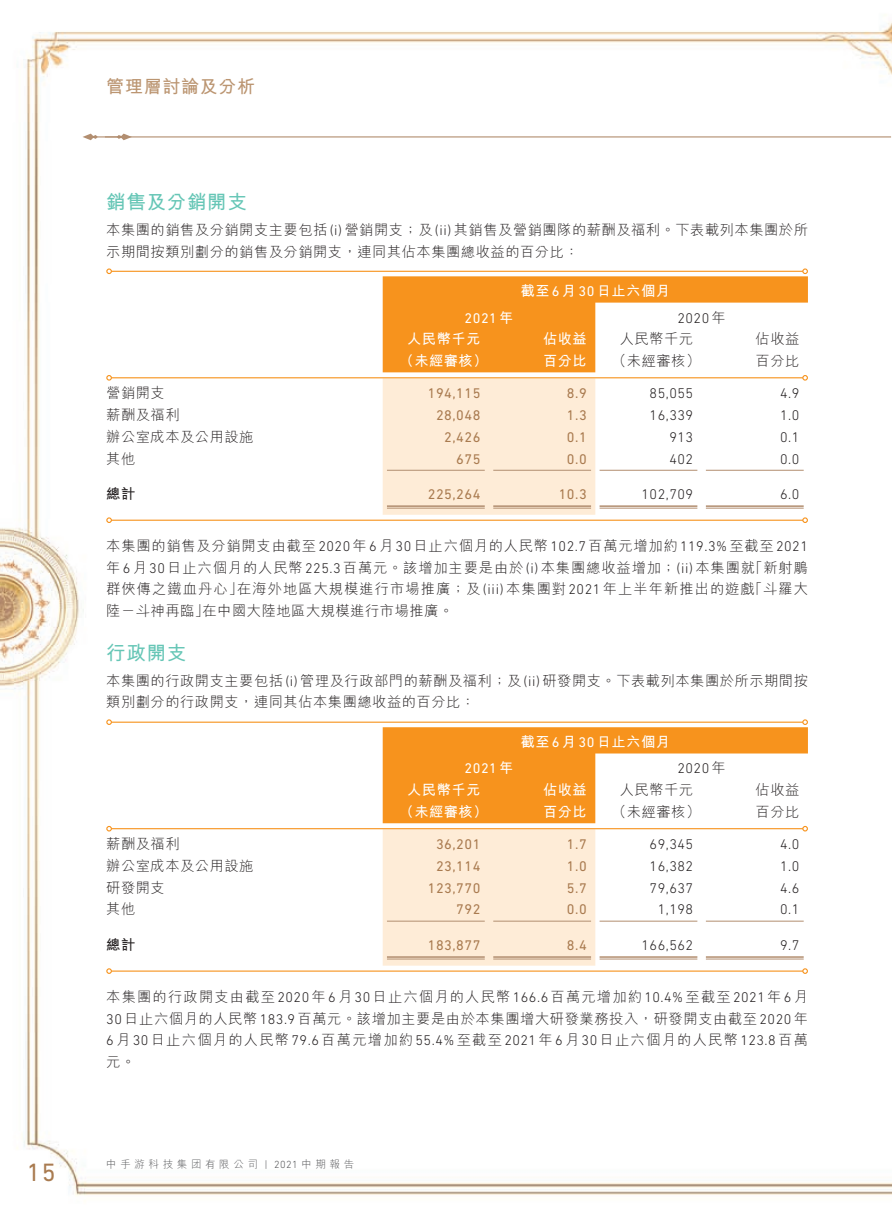
<style>
.page{position:relative;width:893px;height:1212px;background:#fff}
.page>*{position:absolute;margin:0;border:0;box-sizing:border-box;transform-origin:0 0}
.t1{font:25.5px "DIN Next LT Pro";color:#a97b50}
._4__副標題{font:700 19.5px "M Hei HK";letter-spacing:.035em;color:#66c6b6}
.t2{font:700 18px "M Hei HK";letter-spacing:.04em;color:#bb9571}
._1__內文{font:300 14.25px/21.8px "M Hei HK";letter-spacing:.035em;color:#231f20}
._1__內文-2{font:300 14.25px "DIN Next LT Pro";letter-spacing:.035em;color:#231f20}
._1__內文-3{font:14.25px "DIN Next LT Pro";letter-spacing:.035em;color:#a97b50}
._1__內文-4{font:300 14.25px/21.8px "M Hei HK";letter-spacing:.055em;color:#231f20;text-align:right}
._1__內文-5{font:700 14.25px "M Hei HK";letter-spacing:.035em;color:#fff}
._1__內文-6{font:300 14.25px/21.8px "M Hei HK";letter-spacing:.065em;color:#231f20}
._1__內文-7{font:300 14.25px "M Hei HK";letter-spacing:.075em;color:#231f20}
._1__內文-8{font:14.25px "DIN Next LT Pro";letter-spacing:.035em;color:#fff}
._1__內文-9{font:700 14.25px "M Hei HK";color:#231f20}
.t3{font:300 10.5px "M Hei HK";letter-spacing:.345em;color:#57585a}
.t4{font:300 10.5px "DIN Next LT Pro";color:#57585a}
.s1{font-family:"DIN Next LT Pro"}
.s2{font-family:"DIN Next LT Pro";font-weight:400}
.s3{font-family:"M Hei HK"}
.s4{font-family:"M Hei HK";font-weight:700}
.s5{font-family:"M Hei HKS"}
</style>
<div class="page">
<img style="left:0;top:22px;width:892px;height:1174px">
<hr style="left:105px;top:136px;width:786px;height:1px;background:#b28e70">
<hr style="left:90px;top:136px;width:33px;height:1px;background:#b28e70">
<svg style="left:83px;top:134px;width:15px;height:6px"></svg>
<svg style="left:117px;top:134px;width:15px;height:6px"></svg>
<hr style="left:111px;top:271px;width:692px;height:1px;background:#f7931d">
<svg style="left:106px;top:268px;width:6px;height:6px"></svg>
<hr style="left:111px;top:377px;width:692px;height:1px;background:#f7931d">
<svg style="left:106px;top:375px;width:6px;height:6px"></svg>
<hr style="left:111px;top:520px;width:692px;height:1px;background:#f7931d">
<svg style="left:106px;top:517px;width:6px;height:6px"></svg>
<svg style="left:383px;top:268px;width:425px;height:255px"></svg>
<hr style="left:111px;top:722px;width:692px;height:1px;background:#f7931d">
<svg style="left:106px;top:719px;width:6px;height:6px"></svg>
<hr style="left:111px;top:828px;width:692px;height:1px;background:#f7931d">
<svg style="left:106px;top:826px;width:6px;height:5px"></svg>
<hr style="left:111px;top:970px;width:692px;height:2px;background:#f7931d">
<svg style="left:106px;top:968px;width:6px;height:6px"></svg>
<svg style="left:383px;top:719px;width:425px;height:255px"></svg>
<h1 class="t1" style="left:27px;top:1158px;width:30px">15</h1>
<p class="t2" style="left:106px;top:73px;width:150px">管理層討論及分析</p>
<p class="_4__副標題" style="left:106px;top:187px;width:142px">銷售及分銷開支</p>
<p class="_1__內文" style="left:106px;top:218px;width:703px">本集團的銷售及分銷開支主要包括 <span class="s1">)i(</span> 營銷開支；及<span class="s1">( )i i</span> 其銷售及營銷團隊的薪酬及福利。下表載列本集團於所示期間按類別劃分的銷售及分銷開支，連同其佔本集團總收益的百分比：</p>
<p class="_1__內文-5" style="left:521px;top:281px;width:151px">截至<span class="s2">6</span>月<span class="s2">30</span>日止六個月</p>
<p class="_1__內文-2" style="left:677px;top:309px;width:50px">2020 <span class="s3">年</span></p>
<p class="_1__內文-8" style="left:464px;top:309px;width:50px">2021<span class="s4">年</span></p>
<p class="_1__內文-5" style="left:407px;top:329px;width:75px">人民幣千元</p>
<p class="_1__內文-5" style="left:543px;top:329px;width:45px">佔收益</p>
<p class="_1__內文" style="left:620px;top:328px;width:75px">人民幣千元</p>
<p class="_1__內文" style="left:756px;top:328px;width:45px">佔收益</p>
<p class="_1__內文-5" style="left:400px;top:350px;width:90px">（未經審核）</p>
<p class="_1__內文-5" style="left:543px;top:350px;width:45px">百分比</p>
<p class="_1__內文" style="left:612px;top:350px;width:90px">（未經審核）</p>
<p class="_1__內文" style="left:756px;top:350px;width:45px">百分比</p>
<p class="_1__內文" style="left:106px;top:382px;width:60px">營銷開支</p>
<p class="_1__內文-3" style="left:428px;top:385px;width:54px">194,115</p>
<p class="_1__內文-3" style="left:567px;top:385px;width:21px">8.9</p>
<p class="_1__內文-2" style="left:650px;top:385px;width:45px">85,055</p>
<p class="_1__內文-2" style="left:780px;top:385px;width:21px">4.9</p>
<p class="_1__內文" style="left:106px;top:404px;width:75px">薪酬及福利</p>
<p class="_1__內文-3" style="left:436px;top:407px;width:46px">28,048</p>
<p class="_1__內文-3" style="left:567px;top:407px;width:21px">1.3</p>
<p class="_1__內文-2" style="left:650px;top:407px;width:45px">16,339</p>
<p class="_1__內文-2" style="left:780px;top:407px;width:21px">1.0</p>
<p class="_1__內文" style="left:106px;top:425px;width:149px">辦公室成本及公用設施</p>
<p class="_1__內文-3" style="left:444px;top:429px;width:38px">2,426</p>
<p class="_1__內文-3" style="left:567px;top:429px;width:21px">0.1</p>
<p class="_1__內文-2" style="left:669px;top:429px;width:25px">913</p>
<p class="_1__內文-2" style="left:780px;top:429px;width:21px">0.1</p>
<p class="_1__內文" style="left:106px;top:447px;width:31px">其他</p>
<p class="_1__內文-3" style="left:456px;top:450px;width:26px">675</p>
<p class="_1__內文-3" style="left:567px;top:450px;width:21px">0.0</p>
<p class="_1__內文-2" style="left:669px;top:450px;width:25px">402</p>
<p class="_1__內文-2" style="left:780px;top:450px;width:21px">0.0</p>
<p class="_1__內文-9" style="left:106px;top:483px;width:31px">總計</p>
<p class="_1__內文-4" style="left:106px;top:535px;width:703px">本集團的銷售及分銷開支由截至<span class="s1">2020</span>年<span class="s1">6</span>月<span class="s1">30</span>日止六個月的人民幣<span class="s1">102.7</span>百萬元增加約<span class="s1">119.3%</span>至截至<span class="s1">2021</span>「新射鵰</p>
<p class="_1__內文-3" style="left:428px;top:486px;width:54px">225,264</p>
<p class="_1__內文-3" style="left:559px;top:486px;width:30px">10.3</p>
<p class="_1__內文-2" style="left:641px;top:486px;width:53px">102,709</p>
<p class="_1__內文-2" style="left:780px;top:486px;width:21px">6.0</p>
<p class="_1__內文-6" style="left:748px;top:556px;width:61px;text-indent:-642px">年<span class="s1">6</span>月<span class="s1">30</span>日止六個月的人民幣<span class="s1">225.3</span>百萬元。該增加主要是由於 <span class="s1">)i(</span> 本集團總收益增加；<span class="s1">( )i i</span> 本集團就<br>「斗羅大</p>
<p class="_1__內文-7" style="left:237px;top:582px;width:519px">在海外地區大規模進行市場推廣；及<span class="s1">(iii)</span>本集團對<span class="s1">2021</span>年上半年新推出的遊戲</p>
<p class="_1__內文" style="left:203px;top:578px;width:252px;text-indent:-96px">群俠傳之鐵血丹心」<br>在中國大陸地區大規模進行市場推廣。</p>
<p class="_1__內文" style="left:106px;top:600px;width:104px">陸－斗神再臨」</p>
<p class="_4__副標題" style="left:106px;top:638px;width:82px">行政開支</p>
<p class="_1__內文" style="left:106px;top:669px;width:703px">本集團的行政開支主要包括 <span class="s1">)i(</span> 管理及行政部門的薪酬及福利；及<span class="s1">( )i i</span> 研發開支。下表載列本集團於所示期間按類別劃分的行政開支，連同其佔本集團總收益的百分比：</p>
<p class="_1__內文-5" style="left:521px;top:731px;width:151px">截至<span class="s2">6</span>月<span class="s2">30</span>日止六個月</p>
<p class="_1__內文-2" style="left:677px;top:760px;width:50px">2020 <span class="s3">年</span></p>
<p class="_1__內文-8" style="left:464px;top:760px;width:50px">2021<span class="s4">年</span></p>
<p class="_1__內文-5" style="left:407px;top:779px;width:75px">人民幣千元</p>
<p class="_1__內文-5" style="left:543px;top:779px;width:45px">佔收益</p>
<p class="_1__內文" style="left:620px;top:779px;width:75px">人民幣千元</p>
<p class="_1__內文" style="left:756px;top:779px;width:45px">佔收益</p>
<p class="_1__內文-5" style="left:400px;top:801px;width:90px">（未經審核）</p>
<p class="_1__內文-5" style="left:543px;top:801px;width:45px">百分比</p>
<p class="_1__內文" style="left:612px;top:801px;width:90px">（未經審核）</p>
<p class="_1__內文" style="left:756px;top:801px;width:45px">百分比</p>
<p class="_1__內文" style="left:106px;top:833px;width:75px">薪酬及福利</p>
<p class="_1__內文-3" style="left:436px;top:836px;width:46px">36,201</p>
<p class="_1__內文-3" style="left:567px;top:836px;width:21px">1.7</p>
<p class="_1__內文-2" style="left:650px;top:836px;width:45px">69,345</p>
<p class="_1__內文-2" style="left:780px;top:836px;width:21px">4.0</p>
<p class="_1__內文" style="left:106px;top:855px;width:149px">辦公室成本及公用設施</p>
<p class="_1__內文-3" style="left:436px;top:858px;width:46px">23,114</p>
<p class="_1__內文-3" style="left:567px;top:858px;width:21px">1.0</p>
<p class="_1__內文-2" style="left:650px;top:858px;width:45px">16,382</p>
<p class="_1__內文-2" style="left:780px;top:858px;width:21px">1.0</p>
<p class="_1__內文" style="left:106px;top:876px;width:60px">研發開支</p>
<p class="_1__內文-3" style="left:428px;top:880px;width:54px">123,770</p>
<p class="_1__內文-3" style="left:567px;top:880px;width:21px">5.7</p>
<p class="_1__內文-2" style="left:650px;top:880px;width:45px">79,637</p>
<p class="_1__內文-2" style="left:780px;top:880px;width:21px">4.6</p>
<p class="_1__內文" style="left:106px;top:898px;width:31px">其他</p>
<p class="_1__內文-3" style="left:456px;top:901px;width:26px">792</p>
<p class="_1__內文-3" style="left:567px;top:901px;width:21px">0.0</p>
<p class="_1__內文-2" style="left:658px;top:901px;width:37px">1,198</p>
<p class="_1__內文-2" style="left:780px;top:901px;width:21px">0.1</p>
<p class="_1__內文-9" style="left:106px;top:934px;width:31px">總計</p>
<p class="_1__內文" style="left:106px;top:985px;width:703px;text-align:justify">本集團的行政開支由截至<span class="s1">2020</span>年<span class="s1">6</span>月<span class="s1">30</span>日止六個月的人民幣<span class="s1">166.6</span>百萬元增加約<span class="s1">10.4%</span>至截至<span class="s1">2021</span>年<span class="s1">6</span>月<span class="s1">30</span>日止六個月的人民幣<span class="s1">183.9</span>百萬元。該增加主要是由於本集團增大研發業務投入，研發開支由截至<span class="s1">2020</span>年<span class="s1">6</span>月<span class="s1">30</span>日止六個月的人民幣<span class="s1">79.6</span>百萬元增加約<span class="s1">55.4%</span>至截至<span class="s1">2021</span>年<span class="s1">6</span>月<span class="s1">30</span>日止六個月的人民幣<span class="s1">123.8</span>百萬元。</p>
<p class="_1__內文-3" style="left:428px;top:937px;width:54px">183,877</p>
<p class="_1__內文-3" style="left:567px;top:937px;width:21px">8.4</p>
<p class="_1__內文-2" style="left:641px;top:937px;width:53px">166,562</p>
<p class="_1__內文-2" style="left:780px;top:937px;width:21px">9.7</p>
<p class="t3" style="left:106px;top:1159px;width:153px">中手游科技集<span class="s5">團</span>有限公司</p>
<p class="t4" style="left:265px;top:1158px;width:4px">|</p>
<p class="t4" style="left:274px;top:1158px;width:81px">2021<span class="s3">中期報告</span></p>
</div>
